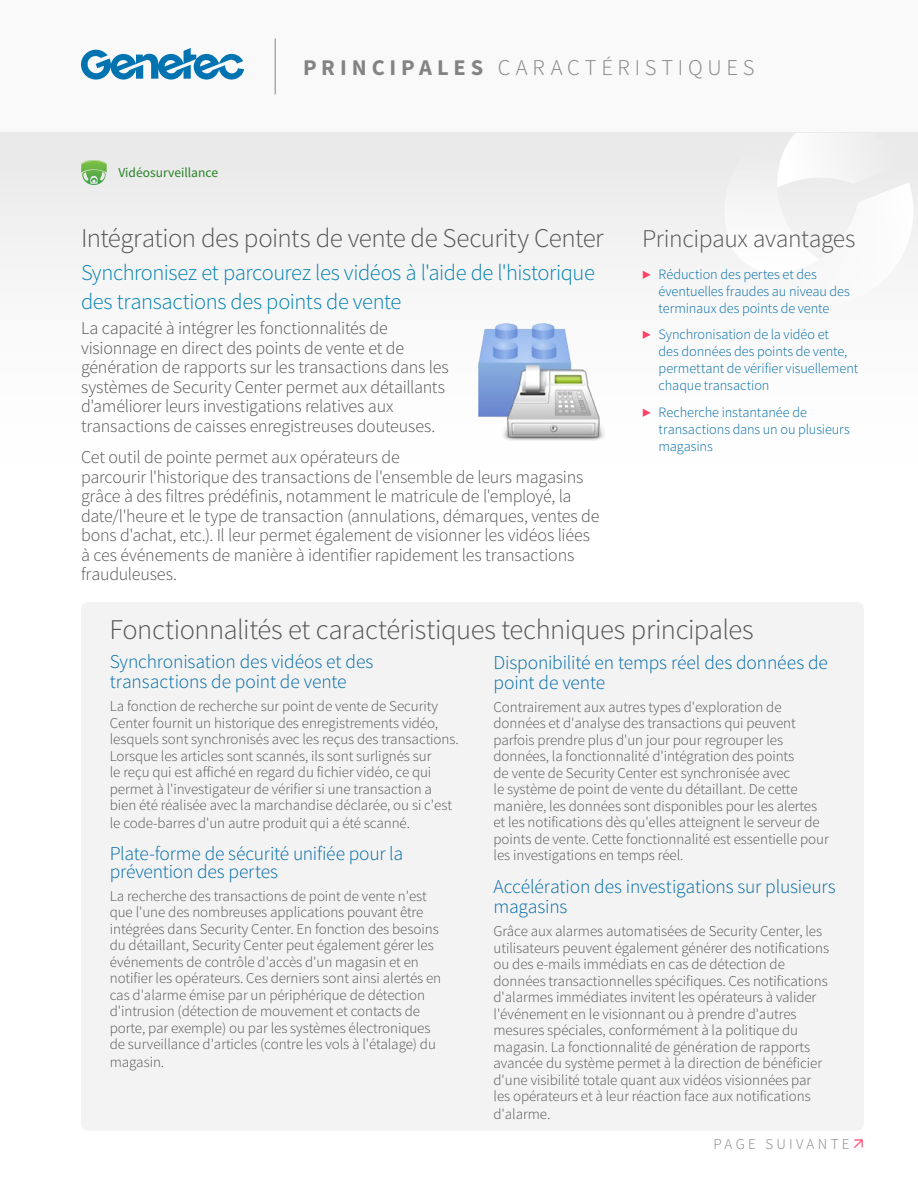
<style>
.page{position:relative;width:918px;height:1188px;background:#fff}
.page>*{position:absolute;margin:0;border:0;box-sizing:border-box;transform-origin:0 0}
.t1{font:300 28.5px "Source Sans Pro";letter-spacing:-.015em;color:#545454}
.t2{font:300 27px "Source Sans Pro";letter-spacing:-.02em;color:#545454}
.t3{font:300 25.5px "Source Sans Pro";letter-spacing:-.02em;color:#545454}
.t4{font:300 22.5px/28.8px "Source Sans Pro";letter-spacing:-.02em;color:#0080b2}
.t5{font:300 22.5px "Source Sans Pro";letter-spacing:.21em;color:#838383}
.t6{font:300 19.5px/19.5px "Source Sans Pro";letter-spacing:-.01em;color:#006ba7}
.t7{font:300 18px/19.5px "Source Sans Pro";letter-spacing:-.01em;color:#545454}
.t8{font:300 15px/16.5px "Source Sans Pro";letter-spacing:-.005em;color:#545454}
.t9{font:300 15px "Source Sans Pro";letter-spacing:.22em;color:#838383}
.t10{font:300 14.25px/17.1px "Source Sans Pro";letter-spacing:-.005em;color:#006ba7}
.t11{font:13.5px "Source Sans Pro";color:#278123}
.s1{font-weight:700}
.s2{font-weight:600;font-size:15px;color:#ff3f67}
</style>
<div class="page">
<div style="left:0;top:0;width:918px;height:133px;background:#f9f9f9"></div>
<div style="left:0;top:133px;width:918px;height:1055px;background:linear-gradient(to bottom,#f5f5f5,#fff)"></div>
<svg style="left:714px;top:133px;width:200px;height:184px"></svg>
<svg style="left:81px;top:48px;width:163px;height:32px"></svg>
<hr style="left:275px;top:39px;width:1px;height:55px;background:#838383">
<div style="left:81px;top:602px;width:783px;height:529px;background:#f3f3f3;border-radius:8px"></div>
<img style="left:479px;top:324px;width:125px;height:117px">
<svg style="left:81px;top:159px;width:26px;height:26px"></svg>
<svg style="left:854px;top:1140px;width:9px;height:8px"></svg>
<p class="t11" style="left:118px;top:164px;width:101px">Vidéosurveillance</p>
<h3 class="t5" style="left:303px;top:54px;width:453px"><span class="s1">PRINCIPALES</span> CARACTÉRISTIQUES</h3>
<h2 class="t2" style="left:81px;top:221px;width:524px">Intégration des points de vente de Security Center</h2>
<h3 class="t4" style="left:81px;top:258px;width:515px">Synchronisez et parcourez les vidéos à l'aide de l'historique des transactions des points de vente</h3>
<p class="t7" style="left:81px;top:318px;width:369px">La capacité à intégrer les fonctionnalités de visionnage en direct des points de vente et de génération de rapports sur les transactions dans les systèmes de Security Center permet aux détaillants d'améliorer leurs investigations relatives aux transactions de caisses enregistreuses douteuses.</p>
<p class="t7" style="left:81px;top:447px;width:520px">Cet outil de pointe permet aux opérateurs de<br>parcourir l'historique des transactions de l'ensemble de leurs magasins grâce à des filtres prédéfinis, notamment le matricule de l'employé, la date/l'heure et le type de transaction (annulations, démarques, ventes de bons d'achat, etc.). Il leur permet également de visionner les vidéos liées à ces événements de manière à identifier rapidement les transactions frauduleuses.</p>
<h3 class="t3" style="left:642px;top:223px;width:215px">Principaux avantages</h3>
<p class="t10" style="left:659px;top:266px;width:193px;text-indent:-17px"><span class="s2">▶</span> Réduction des pertes et des éventuelles fraudes au niveau des terminaux des points de vente</p>
<p class="t10" style="left:659px;top:326px;width:201px;text-indent:-17px"><span class="s2">▶</span> Synchronisation de la vidéo et<br>des données des points de vente, permettant de vérifier visuellement chaque transaction</p>
<p class="t10" style="left:659px;top:403px;width:193px;text-indent:-17px"><span class="s2">▶</span> Recherche instantanée de transactions dans un ou plusieurs magasins</p>
<h1 class="t1" style="left:109px;top:612px;width:646px">Fonctionnalités et caractéristiques techniques principales</h1>
<h3 class="t6" style="left:110px;top:652px;width:265px">Synchronisation des vidéos et des transactions de point de vente</h3>
<p class="t8" style="left:110px;top:698px;width:350px">La fonction de recherche sur point de vente de Security Center fournit un historique des enregistrements vidéo, lesquels sont synchronisés avec les reçus des transactions.<br>Lorsque les articles sont scannés, ils sont surlignés sur<br>le reçu qui est affiché en regard du fichier vidéo, ce qui permet à l'investigateur de vérifier si une transaction a bien été réalisée avec la marchandise déclarée, ou si c'est</p>
<p class="t8" style="left:110px;top:815px;width:302px">le code-barres d'un autre produit qui a été scanné.</p>
<h3 class="t6" style="left:110px;top:844px;width:295px;line-height:18px">Plate-forme de sécurité unifiée pour la prévention des pertes</h3>
<p class="t8" style="left:110px;top:888px;width:333px">La recherche des transactions de point de vente n'est que l'une des nombreuses applications pouvant être intégrées dans Security Center. En fonction des besoins du détaillant, Security Center peut également gérer les événements de contrôle d'accès d'un magasin et en notifier les opérateurs. Ces derniers sont ainsi alertés en cas d'alarme émise par un périphérique de détection d'intrusion (détection de mouvement et contacts de porte, par exemple) ou par les systèmes électroniques de surveillance d'articles (contre les vols à l'étalage) du</p>
<p class="t8" style="left:110px;top:1054px;width:56px">magasin.</p>
<h3 class="t6" style="left:494px;top:653px;width:336px">Disponibilité en temps réel des données de point de vente</h3>
<p class="t8" style="left:494px;top:699px;width:337px">Contrairement aux autres types d'exploration de données et d'analyse des transactions qui peuvent parfois prendre plus d'un jour pour regrouper les données, la fonctionnalité d'intégration des points<br>de vente de Security Center est synchronisée avec<br>le système de point de vente du détaillant. De cette manière, les données sont disponibles pour les alertes et les notifications dès qu'elles atteignent le serveur de points de vente. Cette fonctionnalité est essentielle pour les investigations en temps réel.</p>
<h3 class="t6" style="left:494px;top:877px;width:344px">Accélération des investigations sur plusieurs magasins</h3>
<p class="t8" style="left:494px;top:923px;width:337px">Grâce aux alarmes automatisées de Security Center, les utilisateurs peuvent également générer des notifications ou des e-mails immédiats en cas de détection de données transactionnelles spécifiques. Ces notifications d'alarmes immédiates invitent les opérateurs à valider l'événement en le visionnant ou à prendre d'autres mesures spéciales, conformément à la politique du magasin. La fonctionnalité de génération de rapports avancée du système permet à la direction de bénéficier d'une visibilité totale quant aux vidéos visionnées par les opérateurs et à leur réaction face aux notifications</p>
<p class="t8" style="left:494px;top:1106px;width:58px">d'alarme.</p>
<p class="t9" style="left:714px;top:1135px;width:138px">PAGE SUIVANTE</p>
</div>
